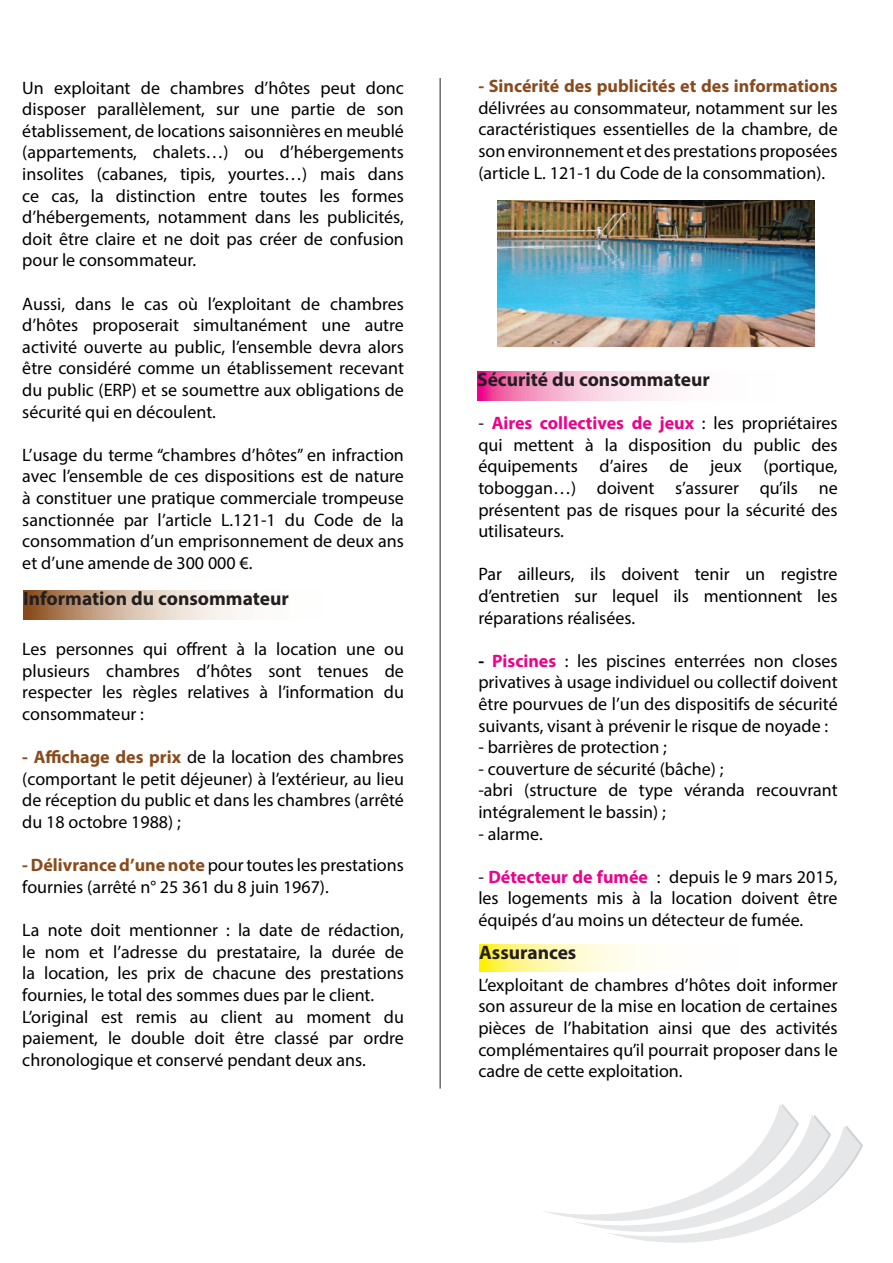
<style>
.page{position:relative;width:893px;height:1263px;background:#fff}
.page>*{position:absolute;margin:0;border:0;box-sizing:border-box;transform-origin:0 0}
.t1{font:700 19.5px "Myriad Pro";color:#231f20}
.t2{font:18px/21.6px "Myriad Pro";color:#000;text-align:justify}
.t3{font:700 18px "Myriad Pro";color:#884b1d}
.s1{font-weight:700;color:#884b1d}
.s2{font-weight:700;color:#ed028c}
.s3{font-weight:700}
</style>
<div class="page">
<svg style="left:544px;top:1104px;width:319px;height:139px"></svg>
<hr style="left:440px;top:78px;width:1px;height:1011px;background:#231f20">
<img style="left:497px;top:200px;width:317px;height:147px">
<svg style="left:23px;top:591px;width:219px;height:28px;background:#d1b7a1"></svg>
<svg style="left:477px;top:372px;width:196px;height:28px;background:#f6b0d1"></svg>
<svg style="left:479px;top:945px;width:166px;height:26px;background:#fff8ad"></svg>
<p class="t2" style="left:22px;top:76px;width:383px">Un exploitant de chambres d’hôtes peut donc disposer parallèlement, sur une partie de son établissement, de locations saisonnières en meublé (appartements, chalets…) ou d’hébergements insolites (cabanes, tipis, yourtes…) mais dans ce cas, la distinction entre toutes les formes d’hébergements, notamment dans les publicités, doit être claire et ne doit pas créer de confusion pour le consommateur.</p>
<p class="t2" style="left:22px;top:292px;width:383px">Aussi, dans le cas où l’exploitant de chambres d’hôtes proposerait simultanément une autre activité ouverte au public, l’ensemble devra alors être considéré comme un établissement recevant du public (ERP) et se soumettre aux obligations de sécurité qui en découlent.</p>
<p class="t2" style="left:22px;top:444px;width:383px">L’usage du terme “chambres d’hôtes” en infraction avec l’ensemble de ces dispositions est de nature à constituer une pratique commerciale trompeuse sanctionnée par l’article L.121-1 du Code de la consommation d’un emprisonnement de deux ans et d’une amende de 300 000 €.</p>
<p class="t1" style="left:23px;top:586px;width:267px">Information du consommateur</p>
<p class="t2" style="left:22px;top:638px;width:383px">Les personnes qui offrent à la location une ou plusieurs chambres d’hôtes sont tenues de respecter les règles relatives à l’information du consommateur :</p>
<p class="t2" style="left:22px;top:746px;width:383px"><span class="s1">- Affichage des prix</span> de la location des chambres (comportant le petit déjeuner) à l’extérieur, au lieu de réception du public et dans les chambres (arrêté du 18 octobre 1988) ;</p>
<p class="t2" style="left:22px;top:854px;width:383px"><span class="s1">- Délivrance d’une note</span> pour toutes les prestations fournies (arrêté n° 25 361 du 8 juin 1967).</p>
<p class="t2" style="left:22px;top:919px;width:383px;text-align:left">La note doit mentionner : la date de rédaction, le nom et l’adresse du prestataire, la durée de la location, les prix de chacune des prestations fournies, le total des sommes dues par le client.<br>L’original est remis au client au moment du paiement, le double doit être classé par ordre chronologique et conservé pendant deux ans.</p>
<p class="t3" style="left:478px;top:74px;width:361px">- Sincérité des publicités et des informations</p>
<p class="t2" style="left:478px;top:97px;width:361px">délivrées au consommateur, notamment sur les caractéristiques essentielles de la chambre, de son environnement et des prestations proposées (article L. 121-1 du Code de la consommation).</p>
<p class="t1" style="left:477px;top:367px;width:234px">Sécurité du consommateur</p>
<p class="t2" style="left:478px;top:412px;width:361px">- <span class="s2">Aires collectives de jeux</span> : les propriétaires qui mettent à la disposition du public des équipements d’aires de jeux (portique, toboggan…) doivent s’assurer qu’ils ne présentent pas de risques pour la sécurité des utilisateurs.</p>
<p class="t2" style="left:478px;top:563px;width:361px">Par ailleurs, ils doivent tenir un registre d’entretien sur lequel ils mentionnent les réparations réalisées.</p>
<p class="t2" style="left:478px;top:650px;width:361px"><span class="s3">-</span> <span class="s2">Piscines</span> : les piscines enterrées non closes privatives à usage individuel ou collectif doivent être pourvues de l’un des dispositifs de sécurité suivants, visant à prévenir le risque de noyade :</p>
<p class="t2" style="left:478px;top:736px;width:190px">- barrières de protection ;</p>
<p class="t2" style="left:478px;top:758px;width:361px;text-align:left">- couverture de sécurité (bâche) ;<br>-abri (structure de type véranda recouvrant intégralement le bassin) ;</p>
<p class="t2" style="left:478px;top:822px;width:66px">- alarme.</p>
<p class="t2" style="left:478px;top:866px;width:361px">- <span class="s2">Détecteur de fumée</span> : depuis le 9 mars 2015, les logements mis à la location doivent être équipés d’au moins un détecteur de fumée.</p>
<p class="t1" style="left:479px;top:940px;width:99px">Assurances</p>
<p class="t2" style="left:478px;top:974px;width:361px">L’exploitant de chambres d’hôtes doit informer son assureur de la mise en location de certaines pièces de l’habitation ainsi que des activités complémentaires qu’il pourrait proposer dans le cadre de cette exploitation.</p>
</div>
